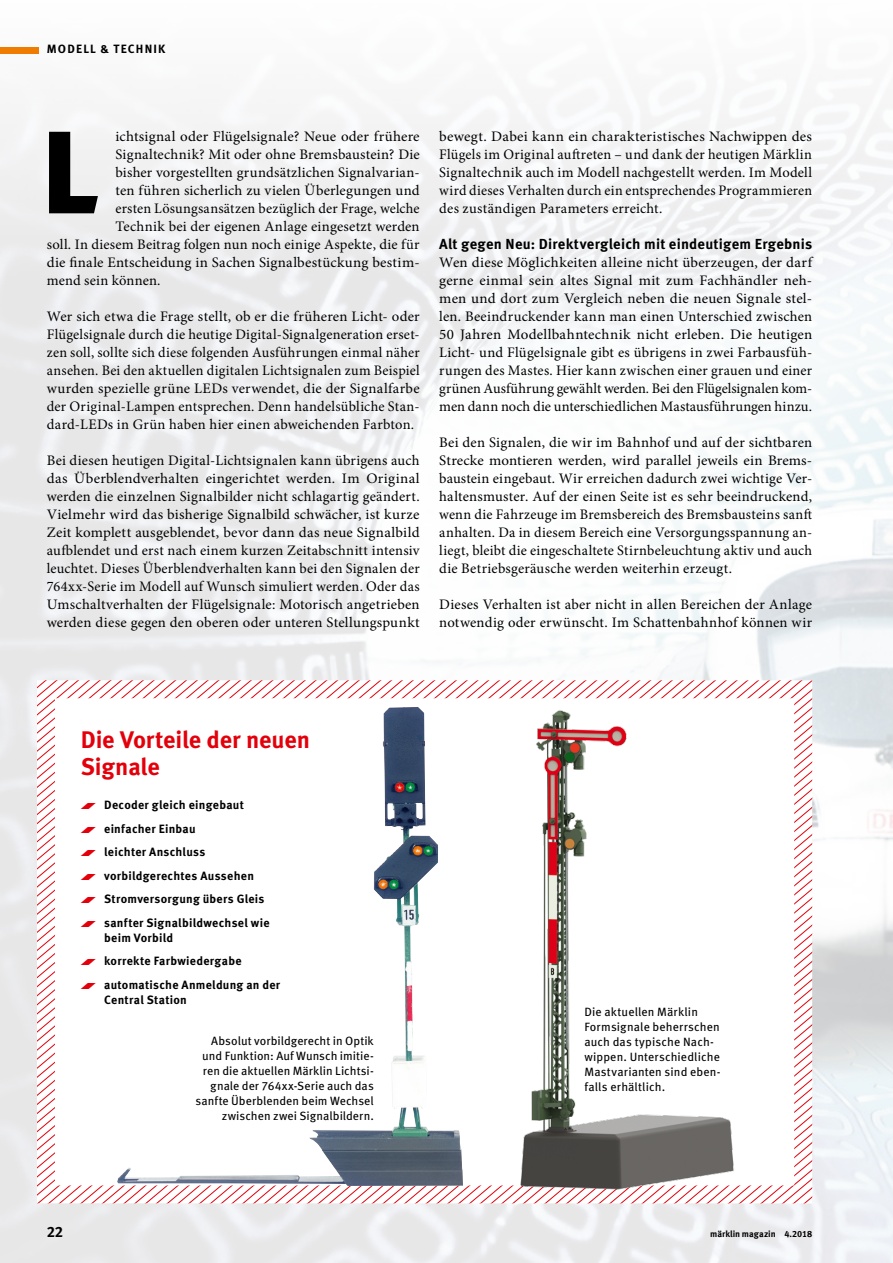
<style>
.page{position:relative;width:893px;height:1263px;background:#fff}
.page>*{position:absolute;margin:0;border:0;box-sizing:border-box;transform-origin:0 0}
._71_initiale{font:900 117px "Meta OT";color:#000}
._60_Ü_Infokasten{font:700 24px/27px "Meta OT";letter-spacing:-.01em;color:#e3000b}
._00_Kolumentitel_tot{font:700 15px "Meta OT";color:#000}
._41_FT{font:14.55px/18px "Minion Pro";letter-spacing:.015em;color:#000;text-align:justify}
._42_ZwischenHL{font:700 14.55px "Meta OT";letter-spacing:.02em;color:#000}
._00_Kolumentitel_leb{font:700 12px/15px "Meta OT";letter-spacing:.02em;color:#000}
._72_BU_rechts{font:12px/15px "Meta OT";color:#000;text-align:right}
._72_BU_links{font:12px/15px "Meta OT";letter-spacing:.01em;color:#000}
._00_Kolumentitel_leb-2{font:700 12px "Meta OT";letter-spacing:.1em;color:#000}
._00_Kolumentitel_tot-2{font:700 9px "Meta OT";color:#000}
.s1{font-family:"Maerklin Aufzaehlung";font-weight:400;font-size:20.25px;color:#e3000b}
</style>
<div class="page">
<img style="left:0;top:47px;width:893px;height:1216px">
<svg style="left:37px;top:680px;width:775px;height:523px"></svg>
<img style="left:476px;top:706px;width:309px;height:504px">
<img style="left:117px;top:707px;width:346px;height:479px">
<div style="left:0;top:47px;width:38px;height:6px;background:#ef7c00"></div>
<p class="_00_Kolumentitel_leb-2" style="left:47px;top:41px;width:120px">MODELL &amp; TECHNIK</p>
<p class="_41_FT" style="left:116px;top:128px;width:306px">ichtsignal oder Flügelsignale? Neue oder frühere</p>
<p class="_41_FT" style="left:116px;top:146px;width:306px">Signaltechnik? Mit oder ohne Bremsbaustein? Die</p>
<p class="_41_FT" style="left:116px;top:164px;width:306px">bisher vorgestellten grundsätzlichen Signalvarian-</p>
<p class="_41_FT" style="left:116px;top:182px;width:306px">ten führen sicherlich zu vielen Überlegungen und</p>
<p class="_41_FT" style="left:116px;top:200px;width:306px">ersten Lösungsansätzen bezüglich der Frage, welche</p>
<p class="_41_FT" style="left:116px;top:218px;width:306px">Technik bei der eigenen Anlage eingesetzt werden</p>
<p class="_41_FT" style="left:47px;top:236px;width:374px">soll. In diesem Beitrag folgen nun noch einige Aspekte, die für</p>
<p class="_41_FT" style="left:47px;top:254px;width:374px">die finale Entscheidung in Sachen Signalbestückung bestim-</p>
<p class="_41_FT" style="left:47px;top:272px;width:115px">mend sein können.</p>
<p class="_41_FT" style="left:47px;top:308px;width:374px">Wer sich etwa die Frage stellt, ob er die früheren Licht- oder Flügelsignale durch die heutige Digital-Signalgeneration erset&shy;zen soll, sollte sich diese folgenden Ausführungen einmal näher ansehen. Bei den aktuellen digitalen Lichtsignalen zum Beispiel wurden spezielle grüne LEDs verwendet, die der Signalfarbe der Original-Lampen entsprechen. Denn handelsübliche Stan&shy;dard-LEDs in Grün haben hier einen abweichenden Farbton.</p>
<p class="_41_FT" style="left:47px;top:452px;width:374px">Bei diesen heutigen Digital-Lichtsignalen kann übrigens auch das Überblendverhalten eingerichtet werden. Im Original werden die einzelnen Signalbilder nicht schlagartig geändert.<br>Vielmehr wird das bisherige Signalbild schwächer, ist kurze Zeit komplett ausgeblendet, bevor dann das neue Signalbild aufblendet und erst nach einem kurzen Zeitabschnitt intensiv leuchtet. Dieses Überblendverhalten kann bei den Signalen der 764xx-Serie im Modell auf Wunsch simuliert werden. Oder das Umschaltverhalten der Flügelsignale: Motorisch angetrieben werden diese gegen den oberen oder unteren Stellungspunkt</p>
<p class="_71_initiale" style="left:41px;top:99px;width:59px">L</p>
<p class="_41_FT" style="left:439px;top:128px;width:374px">bewegt. Dabei kann ein charakteristisches Nachwippen des Flügels im Original auftreten – und dank der heutigen Märklin Signaltechnik auch im Modell nachgestellt werden. Im Modell wird dieses Verhalten durch ein entsprechendes Programmieren des zuständigen Parameters erreicht.</p>
<p class="_42_ZwischenHL" style="left:439px;top:235px;width:374px">Alt gegen Neu: Direktvergleich mit eindeutigem Ergebnis</p>
<p class="_41_FT" style="left:439px;top:254px;width:374px">Wen diese Möglichkeiten alleine nicht überzeugen, der darf gerne einmal sein altes Signal mit zum Fachhändler neh&shy;men und dort zum Vergleich neben die neuen Signale stel&shy;len. Beeindruckender kann man einen Unterschied zwischen 50 Jahren Modellbahntechnik nicht erleben. Die heutigen Licht- und Flügelsignale gibt es übrigens in zwei Farbausfüh&shy;rungen des Mastes. Hier kann zwischen einer grauen und einer grünen Ausführung gewählt werden. Bei den Flügelsignalen kom&shy;men dann noch die unterschiedlichen Mastausführungen hinzu.</p>
<p class="_41_FT" style="left:439px;top:434px;width:374px">Bei den Signalen, die wir im Bahnhof und auf der sichtbaren Strecke montieren werden, wird parallel jeweils ein Brems&shy;baustein eingebaut. Wir erreichen dadurch zwei wichtige Ver&shy;haltensmuster. Auf der einen Seite ist es sehr beeindruckend, wenn die Fahrzeuge im Bremsbereich des Bremsbausteins sanft anhalten. Da in diesem Bereich eine Versorgungsspannung an&shy;liegt, bleibt die eingeschaltete Stirnbeleuchtung aktiv und auch die Betriebsgeräusche werden weiterhin erzeugt.</p>
<p class="_41_FT" style="left:439px;top:596px;width:374px">Dieses Verhalten ist aber nicht in allen Bereichen der Anlage notwendig oder erwünscht. Im Schattenbahnhof können wir</p>
<p class="_60_Ü_Infokasten" style="left:81px;top:727px;width:231px">Die Vorteile der neuen<br>Signale</p>
<p class="_00_Kolumentitel_leb" style="left:81px;top:798px;width:165px"><span class="s1">•</span> Decoder gleich eingebaut</p>
<p class="_00_Kolumentitel_leb" style="left:81px;top:821px;width:116px"><span class="s1">•</span> einfacher Einbau</p>
<p class="_00_Kolumentitel_leb" style="left:81px;top:845px;width:126px"><span class="s1">•</span> leichter Anschluss</p>
<p class="_00_Kolumentitel_leb" style="left:81px;top:868px;width:175px"><span class="s1">•</span> vorbildgerechtes Aussehen</p>
<p class="_00_Kolumentitel_leb" style="left:81px;top:892px;width:185px"><span class="s1">•</span> Stromversorgung übers Gleis</p>
<p class="_00_Kolumentitel_leb" style="left:104px;top:915px;width:167px;text-indent:-23px"><span class="s1">•</span> sanfter Signalbildwechsel wie beim Vorbild</p>
<p class="_00_Kolumentitel_leb" style="left:81px;top:954px;width:162px"><span class="s1">•</span> korrekte Farbwiedergabe</p>
<p class="_00_Kolumentitel_leb" style="left:104px;top:977px;width:178px;text-indent:-23px"><span class="s1">•</span> automatische Anmeldung an der<br>Central Station</p>
<p class="_72_BU_rechts" style="left:196px;top:1033px;width:180px">Absolut vorbildgerecht in Optik und Funktion: Auf Wunsch imitie&shy;ren die aktuellen Märklin Lichtsi&shy;gnale der 764xx-Serie auch das sanfte Überblenden beim Wechsel zwischen zwei Signalbildern.</p>
<p class="_72_BU_links" style="left:584px;top:1005px;width:138px">Die aktuellen Märklin<br>Formsignale beherrschen auch das typische Nach&shy;wippen. Unterschiedliche<br>Mastvarianten sind eben&shy;falls erhältlich.</p>
<p class="_00_Kolumentitel_tot" style="left:47px;top:1222px;width:18px">22</p>
<p class="_00_Kolumentitel_tot-2" style="left:710px;top:1228px;width:104px">märklin magazin 4.2018</p>
</div>
